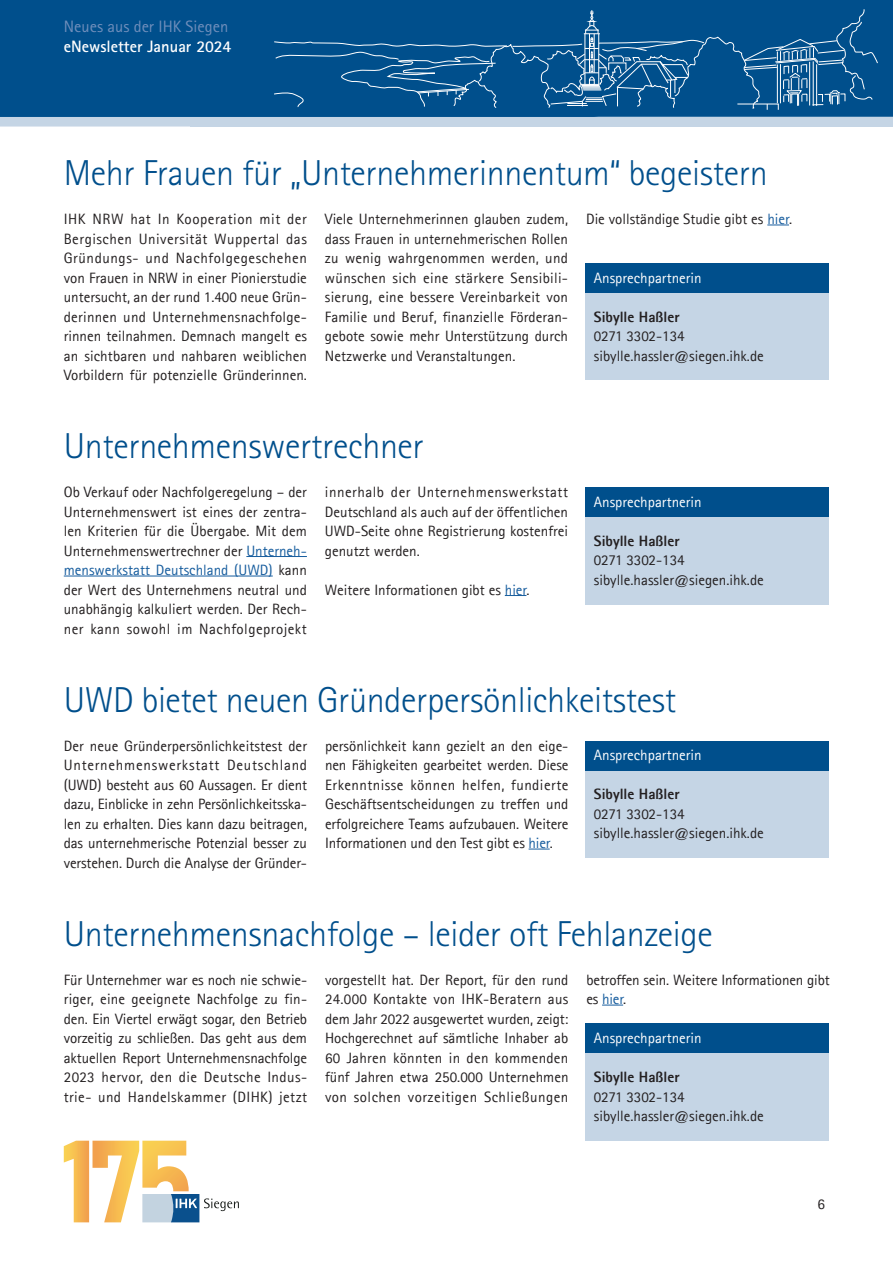
<style>
.page{position:relative;width:893px;height:1263px;background:#fff}
.page>*{position:absolute;margin:0;border:0;box-sizing:border-box;transform-origin:0 0}
.H2_5{font:300 36px "Rotis Sans Serif Std";letter-spacing:-.01em;color:#004f8c}
.t1{font:700 16.5px "Rotis Sans Serif Std";color:#fff}
.t2{font:16.5px "Rotis Sans Serif Std";color:#6f8ebb}
.Fließtext{font:15px/19.5px "Agfa Rotis Sans Serif";color:#231f20;text-align:justify}
.Fließtext-2{font:15px "Agfa Rotis Sans Serif";color:#fff}
.Fließtext-3{font:700 15px "Agfa Rotis Sans Serif";color:#231f20}
.s1{color:#175d9e}
</style>
<div class="page">
<div style="left:0;top:117px;width:893px;height:10px;background:#c5d5e5"></div>
<div style="left:0;top:0;width:893px;height:117px;background:#004f8c"></div>
<svg style="left:274px;top:9px;width:604px;height:103px;background:#125b94"></svg>
<svg style="left:64px;top:1141px;width:175px;height:81px"></svg>
<svg style="left:767px;top:225px;width:22px;height:1px"></svg>
<div style="left:585px;top:293px;width:244px;height:87px;background:#c5d5e5"></div>
<div style="left:585px;top:263px;width:244px;height:29px;background:#004f8c"></div>
<hr style="left:246px;top:556px;width:61px;height:1px;background:#175d9e">
<hr style="left:64px;top:576px;width:209px;height:1px;background:#175d9e">
<svg style="left:505px;top:595px;width:21px;height:1px"></svg>
<div style="left:585px;top:517px;width:244px;height:88px;background:#c5d5e5"></div>
<div style="left:585px;top:487px;width:244px;height:30px;background:#004f8c"></div>
<svg style="left:529px;top:849px;width:21px;height:1px"></svg>
<div style="left:585px;top:770px;width:244px;height:88px;background:#c5d5e5"></div>
<div style="left:585px;top:741px;width:244px;height:29px;background:#004f8c"></div>
<svg style="left:602px;top:1005px;width:21px;height:1px"></svg>
<div style="left:585px;top:1053px;width:244px;height:88px;background:#c5d5e5"></div>
<div style="left:585px;top:1023px;width:244px;height:30px;background:#004f8c"></div>
<p class="t2" style="left:64px;top:17px;width:166px">Neues aus der IHK Siegen</p>
<p class="t1" style="left:64px;top:36px;width:169px">eNewsletter Januar 2024</p>
<p class="H2_5" style="left:64px;top:152px;width:705px">Mehr Frauen für „Unternehmerinnentum“ begeistern</p>
<p class="Fließtext" style="left:64px;top:209px;width:245px">IHK NRW hat In Kooperation mit der Bergischen Universität Wuppertal das Gründungs- und Nachfolgegeschehen von Frauen in NRW in einer Pionierstudie untersucht, an der rund 1.400 neue Grün&shy;derinnen und Unternehmensnachfolge&shy;rinnen teilnahmen. Demnach mangelt es an sichtbaren und nahbaren weiblichen Vorbildern für potenzielle Gründerinnen.</p>
<p class="Fließtext" style="left:325px;top:209px;width:245px">Viele Unternehmerinnen glauben zudem, dass Frauen in unternehmerischen Rollen zu wenig wahrgenommen werden, und wünschen sich eine stärkere Sensibili&shy;sierung, eine bessere Vereinbarkeit von Familie und Beruf, finanzielle Förderan&shy;gebote sowie mehr Unterstützung durch Netzwerke und Veranstaltungen.</p>
<p class="Fließtext" style="left:586px;top:209px;width:207px">Die vollständige Studie gibt es <span class="s1">hier</span>.</p>
<p class="Fließtext-2" style="left:594px;top:269px;width:109px">Ansprechpartnerin</p>
<p class="Fließtext-3" style="left:594px;top:307px;width:87px">Sibylle Haßler</p>
<p class="Fließtext" style="left:594px;top:326px;width:92px">0271 3302-134</p>
<p class="Fließtext" style="left:594px;top:346px;width:171px">sibylle.hassler@siegen.ihk.de</p>
<p class="H2_5" style="left:64px;top:425px;width:362px">Unternehmenswertrechner</p>
<p class="Fließtext" style="left:64px;top:482px;width:245px">Ob Verkauf oder Nachfolgeregelung – der Unternehmenswert ist eines der zentra&shy;len Kriterien für die Übergabe. Mit dem Unternehmenswertrechner der <span class="s1">Unterneh&shy;menswerkstatt Deutschland (UWD)</span> kann der Wert des Unternehmens neutral und unabhängig kalkuliert werden. Der Rech&shy;ner kann sowohl im Nachfolgeprojekt</p>
<p class="Fließtext" style="left:325px;top:482px;width:245px">innerhalb der Unternehmenswerkstatt Deutschland als auch auf der öffentlichen UWD-Seite ohne Registrierung kostenfrei genutzt werden.</p>
<p class="Fließtext" style="left:325px;top:580px;width:206px">Weitere Informationen gibt es <span class="s1">hier</span>.</p>
<p class="Fließtext-2" style="left:594px;top:493px;width:109px">Ansprechpartnerin</p>
<p class="Fließtext-3" style="left:594px;top:531px;width:87px">Sibylle Haßler</p>
<p class="Fließtext" style="left:594px;top:550px;width:92px">0271 3302-134</p>
<p class="Fließtext" style="left:594px;top:570px;width:171px">sibylle.hassler@siegen.ihk.de</p>
<p class="H2_5" style="left:64px;top:679px;width:614px">UWD bietet neuen Gründerpersönlichkeitstest</p>
<p class="Fließtext" style="left:64px;top:736px;width:245px">Der neue Gründerpersönlichkeitstest der Unternehmenswerkstatt Deutschland (UWD) besteht aus 60 Aussagen. Er dient dazu, Einblicke in zehn Persönlichkeitsska&shy;len zu erhalten. Dies kann dazu beitragen, das unternehmerische Potenzial besser zu verstehen. Durch die Analyse der Gründer-</p>
<p class="Fließtext" style="left:325px;top:736px;width:245px">persönlichkeit kann gezielt an den eige&shy;nen Fähigkeiten gearbeitet werden. Diese Erkenntnisse können helfen, fundierte Geschäftsentscheidungen zu treffen und erfolgreichere Teams aufzubauen. Weitere Informationen und den Test gibt es <span class="s1">hier</span>.</p>
<p class="Fließtext-2" style="left:594px;top:746px;width:109px">Ansprechpartnerin</p>
<p class="Fließtext-3" style="left:594px;top:785px;width:87px">Sibylle Haßler</p>
<p class="Fließtext" style="left:594px;top:804px;width:92px">0271 3302-134</p>
<p class="Fließtext" style="left:594px;top:823px;width:171px">sibylle.hassler@siegen.ihk.de</p>
<p class="H2_5" style="left:64px;top:913px;width:651px">Unternehmensnachfolge – leider oft Fehlanzeige</p>
<p class="Fließtext" style="left:64px;top:970px;width:245px">Für Unternehmer war es noch nie schwie&shy;riger, eine geeignete Nachfolge zu fin&shy;den. Ein Viertel erwägt sogar, den Betrieb vorzeitig zu schließen. Das geht aus dem aktuellen Report Unternehmensnachfolge 2023 hervor, den die Deutsche Indus&shy;trie- und Handelskammer (DIHK) jetzt</p>
<p class="Fließtext" style="left:325px;top:970px;width:245px">vorgestellt hat. Der Report, für den rund 24.000 Kontakte von IHK-Beratern aus dem Jahr 2022 ausgewertet wurden, zeigt:<br>Hochgerechnet auf sämtliche Inhaber ab 60 Jahren könnten in den kommenden fünf Jahren etwa 250.000 Unternehmen von solchen vorzeitigen Schließungen</p>
<p class="Fließtext" style="left:586px;top:970px;width:245px">betroffen sein. Weitere Informationen gibt es <span class="s1">hier</span>.</p>
<p class="Fließtext-2" style="left:594px;top:1029px;width:109px">Ansprechpartnerin</p>
<p class="Fließtext-3" style="left:594px;top:1067px;width:87px">Sibylle Haßler</p>
<p class="Fließtext" style="left:594px;top:1087px;width:92px">0271 3302-134</p>
<p class="Fließtext" style="left:594px;top:1106px;width:171px">sibylle.hassler@siegen.ihk.de</p>
<p class="Fließtext" style="left:817px;top:1194px;width:9px">6</p>
</div>
